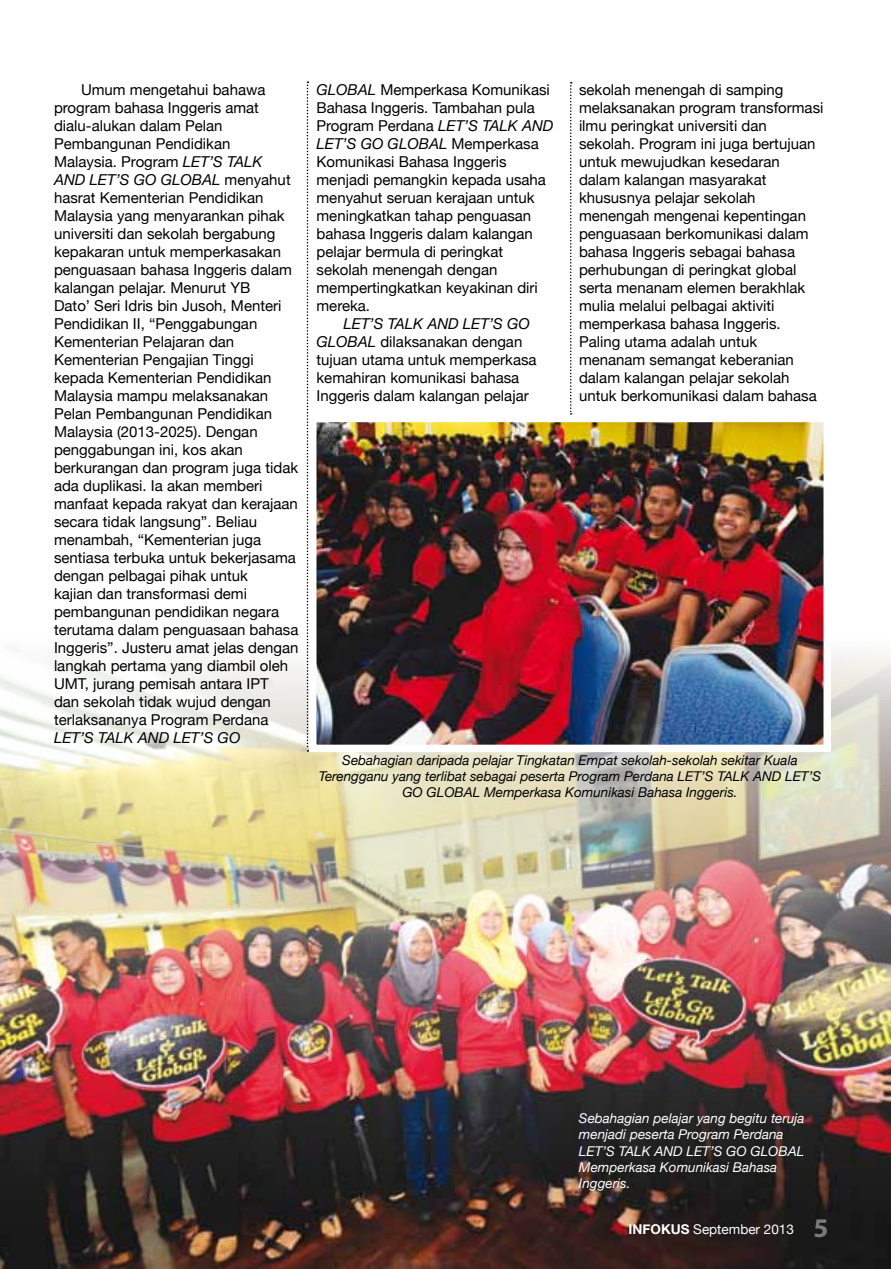
<style>
.page{position:relative;width:891px;height:1269px;background:#fff}
.page>*{position:absolute;margin:0;border:0;box-sizing:border-box;transform-origin:0 0}
.t1{font:15px/18px "Helvetica Neue";color:#000}
.t2{font:italic 15px "Helvetica Neue";color:#000}
.t3{font:italic 13.5px/16.2px "Helvetica Neue";color:#000;text-align:center}
.t4{font:italic 13.5px/16.2px "Helvetica Neue";color:#fff}
.t5{font:13.5px "Helvetica Neue";color:#fff}
.s1{font-style:italic}
.s2{font-weight:700}
.s3{font-family:"Myriad Pro";font-weight:700;font-size:27px;color:#797a7c}
</style>
<div class="page">
<img style="left:0;top:649px;width:891px;height:620px">
<svg style="left:307px;top:82px;width:2px;height:329px"></svg>
<svg style="left:570px;top:82px;width:2px;height:329px"></svg>
<img style="left:305px;top:411px;width:530px;height:345px">
<p class="t1" style="left:54px;top:80px;width:246px;text-indent:27px">Umum mengetahui bahawa program bahasa Inggeris amat dialu-alukan dalam Pelan<br>Pembangunan Pendidikan<br>Malaysia. Program <span class="s1">LET’S TALK<br>AND LET’S GO GLOBAL</span> menyahut hasrat Kementerian Pendidikan<br>Malaysia yang menyarankan pihak universiti dan sekolah bergabung kepakaran untuk memperkasakan penguasaan bahasa Inggeris dalam kalangan pelajar. Menurut YB<br>Dato’ Seri Idris bin Jusoh, Menteri<br>Pendidikan II, “Penggabungan<br>Kementerian Pelajaran dan<br>Kementerian Pengajian Tinggi kepada Kementerian Pendidikan<br>Malaysia mampu melaksanakan<br>Pelan Pembangunan Pendidikan<br>Malaysia (2013-2025). Dengan penggabungan ini, kos akan berkurangan dan program juga tidak ada duplikasi. Ia akan memberi manfaat kepada rakyat dan kerajaan secara tidak langsung”. Beliau menambah, “Kementerian juga sentiasa terbuka untuk bekerjasama dengan pelbagai pihak untuk<br>kajian dan transformasi demi pembangunan pendidikan negara terutama dalam penguasaan bahasa<br>Inggeris”. Justeru amat jelas dengan langkah pertama yang diambil oleh<br>UMT, jurang pemisah antara IPT<br>dan sekolah tidak wujud dengan terlaksananya Program Perdana</p>
<p class="t2" style="left:54px;top:726px;width:188px">LET’S TALK AND LET’S GO</p>
<p class="t1" style="left:316px;top:80px;width:239px"><span class="s1">GLOBAL</span> Memperkasa Komunikasi<br>Bahasa Inggeris. Tambahan pula<br>Program Perdana <span class="s1">LET’S TALK AND<br>LET’S GO GLOBAL</span> Memperkasa<br>Komunikasi Bahasa Inggeris menjadi pemangkin kepada usaha menyahut seruan kerajaan untuk meningkatkan tahap penguasan bahasa Inggeris dalam kalangan pelajar bermula di peringkat sekolah menengah dengan mempertingkatkan keyakinan diri mereka.</p>
<p class="t1" style="left:316px;top:314px;width:222px;text-indent:27px"><span class="s1">LET’S TALK AND LET’S GO<br>GLOBAL</span> dilaksanakan dengan tujuan utama untuk memperkasa kemahiran komunikasi bahasa<br>Inggeris dalam kalangan pelajar</p>
<p class="t1" style="left:579px;top:80px;width:246px">sekolah menengah di samping melaksanakan program transformasi ilmu peringkat universiti dan sekolah. Program ini juga bertujuan untuk mewujudkan kesedaran dalam kalangan masyarakat khususnya pelajar sekolah menengah mengenai kepentingan penguasaan berkomunikasi dalam bahasa Inggeris sebagai bahasa perhubungan di peringkat global serta menanam elemen berakhlak mulia melalui pelbagai aktiviti memperkasa bahasa Inggeris.<br>Paling utama adalah untuk menanam semangat keberanian dalam kalangan pelajar sekolah untuk berkomunikasi dalam bahasa</p>
<p class="t3" style="left:319px;top:751px;width:504px">Sebahagian daripada pelajar Tingkatan Empat sekolah-sekolah sekitar Kuala<br>Terengganu yang terlibat sebagai peserta Program Perdana LET’S TALK AND LET’S<br>GO GLOBAL Memperkasa Komunikasi Bahasa Inggeris.</p>
<p class="t4" style="left:579px;top:1110px;width:227px">Sebahagian pelajar yang begitu teruja menjadi peserta Program Perdana<br>LET’S TALK AND LET’S GO GLOBAL<br>Memperkasa Komunikasi Bahasa<br>Inggeris.</p>
<p class="t5" style="left:629px;top:1218px;width:201px"><span class="s2">INFOKUS</span> September 2013 <span class="s3">5</span></p>
</div>
